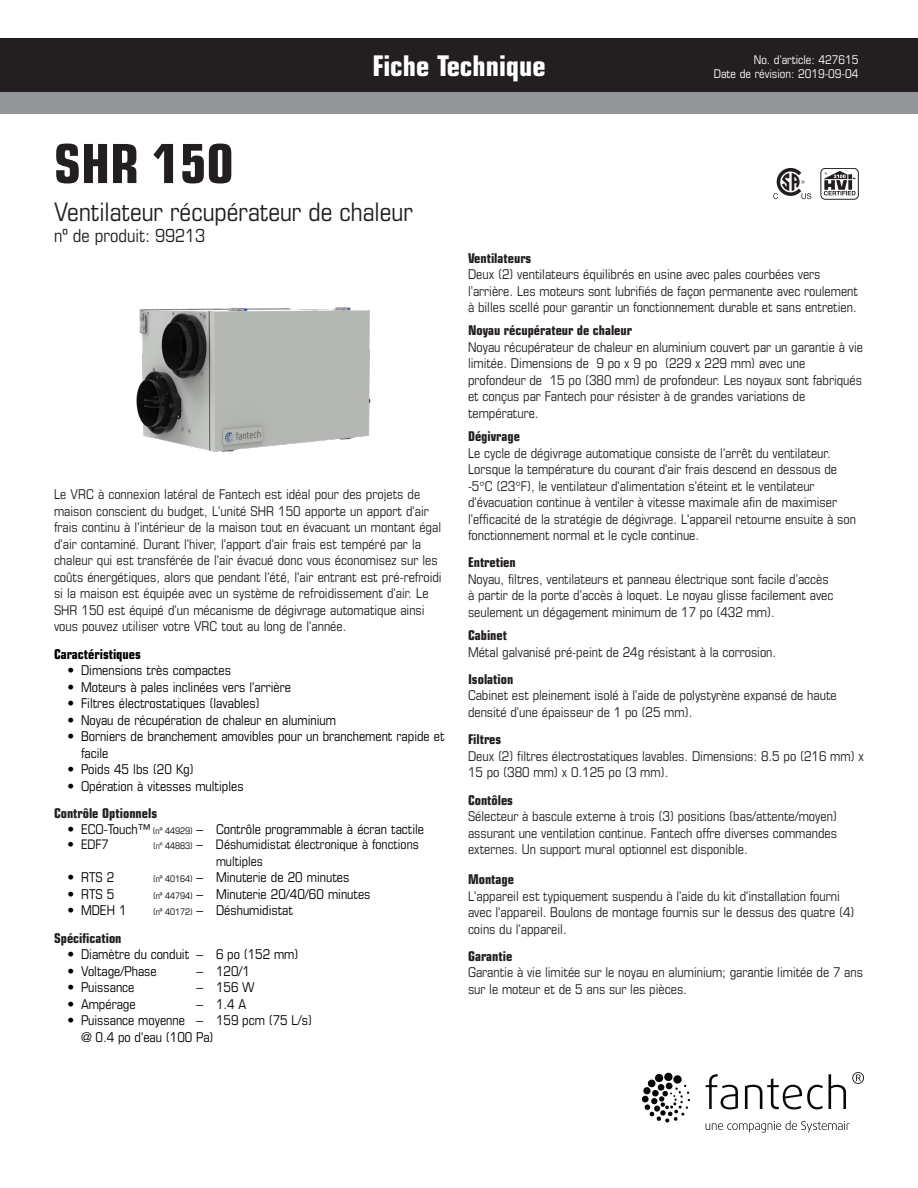
<style>
.page{position:relative;width:918px;height:1188px;background:#fff}
.page>*{position:absolute;margin:0;border:0;box-sizing:border-box;transform-origin:0 0}
.t1{font:700 condensed 54px "Eurostile LT Std";color:#231f20}
.t2{font:700 condensed 28.5px "Eurostile LT Std";color:#fff}
.t3{font:condensed 25.5px "Eurostile LT Std";color:#231f20}
.t4{font:condensed 18px "Eurostile LT Std";color:#231f20}
.t5{font:condensed 13.5px/16.5px "Eurostile LT Std";color:#231f20}
.t6{font:condensed 13.5px/16.5px "Eurostile LT Std";color:#010101}
.t7{font:700 condensed 13.5px "Eurostile LT Std";color:#231f20}
.t8{font:700 condensed 13.5px "Eurostile LT Std";color:#010101}
.t9{font:condensed 13.2px/16.5px "Eurostile LT Std";color:#010101}
.t10{font:condensed 12px "Eurostile LT Std";color:#fff}
.s1{font-size:9px}
.s2{font-size:9px;color:#231f20}
.s3{font-family:"Times New Roman";font-stretch:normal}
</style>
<div class="page">
<div style="left:0;top:38px;width:918px;height:54px;background:#231f20"></div>
<div style="left:0;top:92px;width:918px;height:21px;background:#939598"></div>
<svg style="left:773px;top:168px;width:38px;height:31px"></svg>
<div style="left:821px;top:168px;width:38px;height:32px;border:1px solid #231f20;border-radius:4px"></div>
<svg style="left:823px;top:171px;width:33px;height:25px"></svg>
<img style="left:136px;top:307px;width:235px;height:145px">
<svg style="left:642px;top:1072px;width:48px;height:51px"></svg>
<svg style="left:706px;top:1074px;width:32px;height:35px"></svg>
<svg style="left:745px;top:1078px;width:78px;height:31px"></svg>
<svg style="left:829px;top:1074px;width:17px;height:35px"></svg>
<svg style="left:852px;top:1072px;width:12px;height:12px"></svg>
<svg style="left:706px;top:1120px;width:143px;height:13px"></svg>
<p class="t2" style="left:372px;top:49px;width:175px">Fiche Technique</p>
<p class="t10" style="left:754px;top:52px;width:106px">No. d'article: 427615</p>
<p class="t10" style="left:714px;top:67px;width:146px">Date de révision: 2019-09-04</p>
<p class="t1" style="left:54px;top:131px;width:181px">SHR 150</p>
<p class="t3" style="left:54px;top:196px;width:360px">Ventilateur récupérateur de chaleur</p>
<p class="t4" style="left:54px;top:225px;width:153px">no de produit: 99213</p>
<p class="t5" style="left:54px;top:486px;width:389px">Le VRC à connexion latéral de Fantech est idéal pour des projets de maison conscient du budget, L'unité SHR 150 apporte un apport d'air frais continu à l'intérieur de la maison tout en évacuant un montant égal d'air contaminé. Durant l'hiver, l'apport d'air frais est tempéré par la chaleur qui est transférée de l'air évacué donc vous économisez sur les coûts énergétiques, alors que pendant l'été, l'air entrant est pré-refroidi si la maison est équipée avec un système de refroidissement d'air. Le SHR 150 est équipé d'un mécanisme de dégivrage automatique ainsi vous pouvez utiliser votre VRC tout au long de l'année.</p>
<p class="t8" style="left:54px;top:646px;width:88px">Caractéristiques</p>
<p class="t6" style="left:68px;top:662px;width:165px">• Dimensions très compactes</p>
<p class="t6" style="left:68px;top:678px;width:225px">• Moteurs à pales inclinées vers l'arrière</p>
<p class="t6" style="left:68px;top:695px;width:194px">• Filtres électrostatiques (lavables)</p>
<p class="t6" style="left:68px;top:711px;width:270px">• Noyau de récupération de chaleur en aluminium</p>
<p class="t6" style="left:81px;top:728px;width:365px;text-indent:-14px">• Borniers de branchement amovibles pour un branchement rapide et facile</p>
<p class="t6" style="left:68px;top:761px;width:128px">• Poids 45 lbs (20 Kg)</p>
<p class="t6" style="left:68px;top:777px;width:178px">• Opération à vitesses multiples</p>
<p class="t7" style="left:54px;top:805px;width:105px">Contrôle Optionnels</p>
<p class="t6" style="left:68px;top:821px;width:358px">• ECO-Touch™ <span class="s1">(no 44929)</span> – Contrôle programmable à écran tactile</p>
<p class="t9" style="left:68px;top:836px;width:43px">• EDF7</p>
<p class="t9" style="left:216px;top:836px;width:204px;text-indent:-63px"><span class="s1">(</span><span class="s2">no</span> <span class="s1">44883)</span> – Déshumidistat électronique à fonctions multiples</p>
<p class="t6" style="left:68px;top:869px;width:48px">• RTS 2</p>
<p class="t6" style="left:153px;top:869px;width:198px"><span class="s1">(no 40164)</span> – Minuterie de 20 minutes</p>
<p class="t6" style="left:68px;top:886px;width:48px">• RTS 5</p>
<p class="t6" style="left:153px;top:886px;width:219px"><span class="s1">(no 44794)</span> – Minuterie 20/40/60 minutes</p>
<p class="t6" style="left:68px;top:902px;width:61px">• MDEH 1</p>
<p class="t6" style="left:153px;top:902px;width:141px"><span class="s1">(no 40172)</span> – Déshumidistat</p>
<p class="t7" style="left:54px;top:930px;width:69px">Spécification</p>
<p class="t6" style="left:68px;top:946px;width:232px">• Diamètre du conduit – 6 po (152 mm)</p>
<p class="t6" style="left:68px;top:962px;width:91px">• Voltage/Phase</p>
<p class="t6" style="left:196px;top:962px;width:55px">– 120/1</p>
<p class="t6" style="left:68px;top:979px;width:69px">• Puissance</p>
<p class="t6" style="left:196px;top:979px;width:60px">– 156 W</p>
<p class="t6" style="left:68px;top:995px;width:70px">• Ampérage</p>
<p class="t6" style="left:196px;top:995px;width:51px">– 1.4 A</p>
<p class="t6" style="left:68px;top:1012px;width:246px">• Puissance moyenne – 159 pcm (75 L/s)</p>
<p class="t6" style="left:81px;top:1028px;width:134px">@ 0.4 po d'eau (100 Pa)</p>
<p class="t7" style="left:468px;top:250px;width:65px">Ventilateurs</p>
<p class="t5" style="left:468px;top:266px;width:392px">Deux (2) ventilateurs équilibrés en usine avec pales courbées vers l’arrière. Les moteurs sont lubrifiés de façon permanente avec roulement à billes scellé pour garantir un fonctionnement durable et sans entretien.</p>
<p class="t7" style="left:468px;top:322px;width:166px">Noyau récupérateur de chaleur</p>
<p class="t5" style="left:468px;top:339px;width:397px">Noyau récupérateur de chaleur en aluminium couvert par un garantie à vie limitée. Dimensions de 9 po x 9 po (229 x 229 mm) avec une profondeur de 15 po (380 mm) de profondeur. Les noyaux sont fabriqués et conçus par Fantech pour résister à de grandes variations de température.</p>
<p class="t7" style="left:468px;top:428px;width:54px">Dégivrage</p>
<p class="t5" style="left:468px;top:444px;width:390px">Le cycle de dégivrage automatique consiste de l'arrêt du ventilateur.<br>Lorsque la température du courant d'air frais descend en dessous de -5<span class="s3">°</span>C (23<span class="s3">°</span>F), le ventilateur d'alimentation s'éteint et le ventilateur d'évacuation continue à ventiler à vitesse maximale afin de maximiser l'efficacité de la stratégie de dégivrage. L'appareil retourne ensuite à son fonctionnement normal et le cycle continue.</p>
<p class="t7" style="left:468px;top:554px;width:49px">Entretien</p>
<p class="t5" style="left:468px;top:571px;width:367px">Noyau, filtres, ventilateurs et panneau électrique sont facile d’accès à partir de la porte d’accès à loquet. Le noyau glisse facilement avec seulement un dégagement minimum de 17 po (432 mm).</p>
<p class="t7" style="left:468px;top:627px;width:41px">Cabinet</p>
<p class="t5" style="left:468px;top:643px;width:310px">Métal galvanisé pré-peint de 24g résistant à la corrosion.</p>
<p class="t7" style="left:468px;top:671px;width:47px">Isolation</p>
<p class="t5" style="left:468px;top:687px;width:370px">Cabinet est pleinement isolé à l’aide de polystyrène expansé de haute densité d’une épaisseur de 1 po (25 mm).</p>
<p class="t7" style="left:468px;top:731px;width:35px">Filtres</p>
<p class="t5" style="left:468px;top:747px;width:398px">Deux (2) filtres électrostatiques lavables. Dimensions: 8.5 po (216 mm) x<br>15 po (380 mm) x 0.125 po (3 mm).</p>
<p class="t7" style="left:468px;top:792px;width:47px">Contôles</p>
<p class="t5" style="left:468px;top:808px;width:371px;text-align:justify">Sélecteur à bascule externe à trois (3) positions (bas/attente/moyen) assurant une ventilation continue. Fantech offre diverses commandes externes. Un support mural optionnel est disponible.</p>
<p class="t7" style="left:468px;top:871px;width:48px">Montage</p>
<p class="t5" style="left:468px;top:887px;width:388px">L'appareil est typiquement suspendu à l'aide du kit d'installation fourni avec l'appareil. Boulons de montage fournis sur le dessus des quatre (4) coins du l'appareil.</p>
<p class="t7" style="left:468px;top:948px;width:46px">Garantie</p>
<p class="t5" style="left:468px;top:964px;width:397px">Garantie à vie limitée sur le noyau en aluminium; garantie limitée de 7 ans sur le moteur et de 5 ans sur les pièces.</p>
</div>
